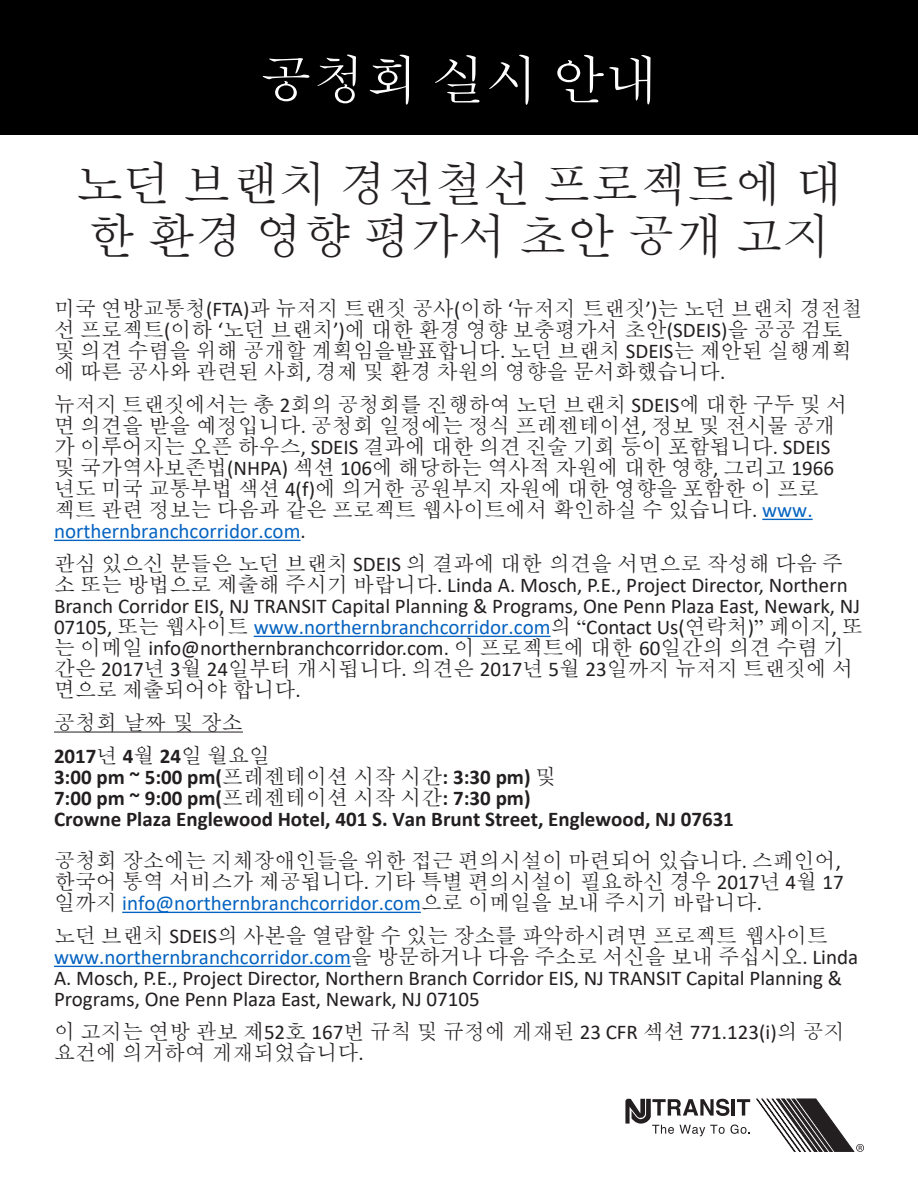
<style>
.page{position:relative;width:918px;height:1188px;background:#fff}
.page>*{position:absolute;margin:0;border:0;box-sizing:border-box;transform-origin:0 0}
.t1{font:53.25px "Batang";color:#fff}
.t2{font:48px/51.8px "Batang";color:#231f20}
.t3{font:21px/21px "Batang";color:#231f20}
.t4{font:21px/21px "Calibri";color:#231f20}
.t5{font:700 21px/21px "Calibri";color:#231f20}
.s1{font-family:"Calibri"}
.s2{font-family:"Calibri";color:#0563c1}
.s3{font-family:"Batang"}
.s4{color:#0563c1}
.s5{font-family:"Times New Roman"}
.s6{font-family:"Batang";font-weight:400}
</style>
<div class="page">
<div style="left:0;top:0;width:918px;height:135px;background:#000"></div>
<hr style="left:762px;top:519px;width:51px;height:1px;background:#0563c1">
<hr style="left:54px;top:540px;width:247px;height:1px;background:#0563c1">
<hr style="left:254px;top:636px;width:297px;height:1px;background:#0563c1">
<hr style="left:54px;top:732px;width:189px;height:1px;background:#231f20">
<hr style="left:122px;top:912px;width:299px;height:1px;background:#0563c1">
<hr style="left:54px;top:966px;width:297px;height:1px;background:#0563c1">
<svg style="left:625px;top:1099px;width:125px;height:37px"></svg>
<svg style="left:757px;top:1099px;width:107px;height:53px"></svg>
<p class="t1" style="left:259px;top:53px;width:401px">공청회 실시 안내</p>
<p class="t2" style="left:75px;top:158px;width:769px">노던 브랜치 경전철선 프로젝트에 대 한 환경 영향 평가서 초안 공개 고지</p>
<p class="t3" style="left:54px;top:298px;width:810px">미국 연방교통청<span class="s1">(FTA)</span>과 뉴저지 트랜짓 공사<span class="s1">(</span>이하 <span class="s1">‘</span>뉴저지 트랜짓<span class="s1">’)</span>는 노던 브랜치 경전철 선 프로젝트<span class="s1">(</span>이하 <span class="s1">‘</span>노던 브랜치<span class="s1">’)</span>에 대한 환경 영향 보충평가서 초안<span class="s1">(SDEIS)</span>을 공공 검토 및 의견 수렴을 위해 공개할 계획임을발표합니다<span class="s1">.</span> 노던 브랜치 <span class="s1">SDEIS</span>는 제안된 실행계획 에 따른 공사와 관련된 사회<span class="s1">,</span> 경제 및 환경 차원의 영향을 문서화했습니다<span class="s1">.</span></p>
<p class="t3" style="left:54px;top:394px;width:795px">뉴저지 트랜짓에서는 총 <span class="s1">2</span>회의 공청회를 진행하여 노던 브랜치 <span class="s1">SDEIS</span>에 대한 구두 및 서 면 의견을 받을 예정입니다<span class="s1">.</span> 공청회 일정에는 정식 프레젠테이션<span class="s1">,</span> 정보 및 전시물 공개 가 이루어지는 오픈 하우스<span class="s1">, SDEIS</span> 결과에 대한 의견 진술 기회 등이 포함됩니다<span class="s1">. SDEIS </span>및 국가역사보존법<span class="s1">(NHPA)</span> 섹션 <span class="s1">106</span>에 해당하는 역사적 자원에 대한 영향<span class="s1">,</span> 그리고 <span class="s1">1966 </span>년도 미국 교통부법 색션 <span class="s1">4(f)</span>에 의거한 공원부지 자원에 대한 영향을 포함한 이 프로 젝트 관련 정보는 다음과 같은 프로젝트 웹사이트에서 확인하실 수 있습니다<span class="s1">.</span> <span class="s2">www. northernbranchcorridor.com</span><span class="s1">.</span></p>
<p class="t4" style="left:54px;top:553px;width:810px"><span class="s3">관심 있으신 분들은 노던 브랜치</span> SDEIS <span class="s3">의 결과에 대한 의견을 서면으로 작성해 다음 주 소 또는 방법으로 제출해 주시기 바랍니다</span>. Linda A. Mosch, P.E., Project Director, Northern Branch Corridor EIS, NJ TRANSIT Capital Planning &amp; Programs, One Penn Plaza East, Newark, NJ 07105, <span class="s3">또는 웹사이트</span> <span class="s4">www.northernbranchcorridor.com</span><span class="s3">의</span> <span class="s5">“</span>Contact Us(<span class="s3">연락처</span>)<span class="s5">”</span> <span class="s3">페이지</span>, <span class="s3">또 는 이메일</span> info@northernbranchcorridor.com. <span class="s3">이 프로젝트에 대한</span> 60<span class="s3">일간의 의견 수렴 기 간은</span> 2017<span class="s3">년</span> 3<span class="s3">월</span> 24<span class="s3">일부터 개시됩니다</span>. <span class="s3">의견은</span> 2017<span class="s3">년</span> 5<span class="s3">월</span> 23<span class="s3">일까지 뉴저지 트랜짓에 서 면으로 제출되어야 합니다</span>.</p>
<p class="t3" style="left:54px;top:712px;width:190px">공청회 날짜 및 장소</p>
<p class="t5" style="left:54px;top:745px;width:218px">2017<span class="s6">년</span> 4<span class="s6">월</span> 24<span class="s6">일 월요일</span></p>
<p class="t5" style="left:54px;top:766px;width:681px">3:00 pm ~ 5:00 pm(<span class="s6">프레젠테이션 시작 시간</span>: 3:30 pm) <span class="s6">및<br></span>7:00 pm ~ 9:00 pm(<span class="s6">프레젠테이션 시작 시간</span>: 7:30 pm)<br>Crowne Plaza Englewood Hotel, 401 S. Van Brunt Street, Englewood, NJ 07631</p>
<p class="t3" style="left:54px;top:850px;width:791px">공청회 장소에는 지체장애인들을 위한 접근 편의시설이 마련되어 있습니다<span class="s1">.</span> 스페인어<span class="s1">, </span>한국어 통역 서비스가 제공됩니다<span class="s1">.</span> 기타 특별 편의시설이 필요하신 경우 <span class="s1">2017</span>년 <span class="s1">4</span>월 <span class="s1">17 </span>일까지 <span class="s2">info@northernbranchcorridor.com</span>으로 이메일을 보내 주시기 바랍니다<span class="s1">.</span></p>
<p class="t4" style="left:54px;top:925px;width:806px"><span class="s3">노던 브랜치</span> SDEIS<span class="s3">의 사본을 열람할 수 있는 장소를 파악하시려면 프로젝트 웹사이트 </span><span class="s4">www.northernbranchcorridor.com</span><span class="s3">을 방문하거나 다음 주소로 서신을 보내 주십시오</span>. Linda A. Mosch, P.E., Project Director, Northern Branch Corridor EIS, NJ TRANSIT Capital Planning &amp; Programs, One Penn Plaza East, Newark, NJ 07105</p>
<p class="t3" style="left:54px;top:1021px;width:792px">이 고지는 연방 관보 제<span class="s1">52</span>호 <span class="s1">167</span>번 규칙 및 규정에 게재된 <span class="s1">23 CFR</span> 섹션 <span class="s1">771.123(i)</span>의 공지 요건에 의거하여 게재되었습니다<span class="s1">.</span></p>
</div>
